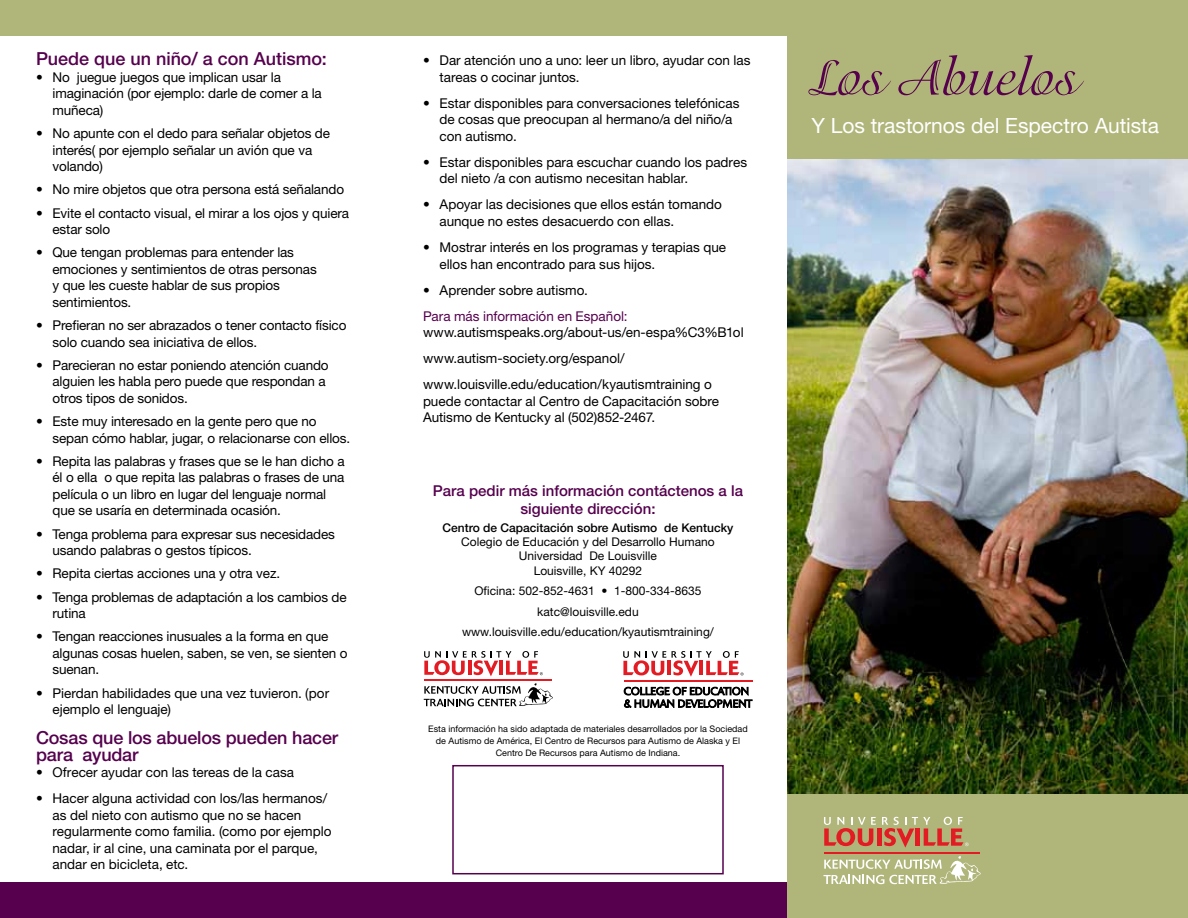
<style>
.page{position:relative;width:1188px;height:918px;background:#fff}
.page>*{position:absolute;margin:0;border:0;box-sizing:border-box;transform-origin:0 0}
.t1{font:54px "Isadora";color:#56004e}
.t2{font:21px "Helvetica Neue LT Std";color:#fff}
.t3{font:500 18px/16.5px "Helvetica Neue LT Std";letter-spacing:-.005em;color:#56004e}
.t4{font:500 15px/18px "Helvetica Neue LT Std";color:#56004e;text-align:center}
.t5{font:13.5px/16.5px "Helvetica Neue LT Std";letter-spacing:-.01em;color:#000}
.t6{font:13.5px "Helvetica Neue LT Std";color:#56004e}
.t7{font:12px/14.4px "Helvetica Neue LT Std";color:#000;text-align:center}
.t8{font:500 12px "Helvetica Neue LT Std";color:#000}
.t9{font:9px/12px "Helvetica Neue LT Std";color:#000;text-align:center}
</style>
<div class="page">
<div style="left:0;top:882px;width:1188px;height:36px;background:#56004e"></div>
<div style="left:788px;top:0;width:400px;height:918px;background:#b0b579"></div>
<svg style="left:824px;top:817px;width:157px;height:67px"></svg>
<div style="left:0;top:0;width:1188px;height:36px;background:#b0b579"></div>
<img style="left:788px;top:159px;width:400px;height:634px">
<svg style="left:424px;top:651px;width:129px;height:55px"></svg>
<svg style="left:624px;top:687px;width:128px;height:21px"></svg>
<hr style="left:624px;top:680px;width:128px;height:2px;background:#e31b23">
<svg style="left:623px;top:651px;width:121px;height:26px"></svg>
<div style="left:452px;top:765px;width:272px;height:109px;border:2px solid #56004e"></div>
<h3 class="t3" style="left:36px;top:51px;width:292px">Puede que un niño/ a con Autismo:</h3>
<p class="t5" style="left:52px;top:69px;width:271px;text-indent:-16px">• No juegue juegos que implican usar la imaginación (por ejemplo: darle de comer a la muñeca)</p>
<p class="t5" style="left:52px;top:125px;width:279px;text-indent:-16px">• No apunte con el dedo para señalar objetos de interés( por ejemplo señalar un avión que va volando)</p>
<p class="t5" style="left:36px;top:181px;width:310px">• No mire objetos que otra persona está señalando</p>
<p class="t5" style="left:52px;top:204px;width:298px;text-indent:-16px">• Evite el contacto visual, el mirar a los ojos y quiera estar solo</p>
<p class="t5" style="left:52px;top:244px;width:266px;text-indent:-16px">• Que tengan problemas para entender las emociones y sentimientos de otras personas y que les cueste hablar de sus propios sentimientos.</p>
<p class="t5" style="left:52px;top:317px;width:296px;text-indent:-16px">• Prefieran no ser abrazados o tener contacto físico solo cuando sea iniciativa de ellos.</p>
<p class="t5" style="left:52px;top:357px;width:278px;text-indent:-16px">• Parecieran no estar poniendo atención cuando alguien les habla pero puede que respondan a otros tipos de sonidos.</p>
<p class="t5" style="left:52px;top:413px;width:299px;text-indent:-16px">• Este muy interesado en la gente pero que no sepan cómo hablar, jugar, o relacionarse con ellos.</p>
<p class="t5" style="left:52px;top:453px;width:294px;text-indent:-16px">• Repita las palabras y frases que se le han dicho a él o ella o que repita las palabras o frases de una película o un libro en lugar del lenguaje normal que se usaría en determinada ocasión.</p>
<p class="t5" style="left:52px;top:525px;width:284px;text-indent:-16px">• Tenga problema para expresar sus necesidades usando palabras o gestos típicos.</p>
<p class="t5" style="left:36px;top:565px;width:246px">• Repita ciertas acciones una y otra vez.</p>
<p class="t5" style="left:52px;top:588px;width:296px;text-indent:-16px">• Tenga problemas de adaptación a los cambios de rutina</p>
<p class="t5" style="left:52px;top:628px;width:297px;text-indent:-16px">• Tengan reacciones inusuales a la forma en que algunas cosas huelen, saben, se ven, se sienten o suenan.</p>
<p class="t5" style="left:52px;top:684px;width:278px;text-indent:-16px">• Pierdan habilidades que una vez tuvieron. (por ejemplo el lenguaje)</p>
<h3 class="t3" style="left:36px;top:729px;width:304px">Cosas que los abuelos pueden hacer para ayudar</h3>
<p class="t5" style="left:36px;top:764px;width:260px">• Ofrecer ayudar con las tereas de la casa</p>
<p class="t5" style="left:52px;top:790px;width:281px;text-indent:-16px">• Hacer alguna actividad con los/las hermanos/ as del nieto con autismo que no se hacen regularmente como familia. (como por ejemplo nadar, ir al cine, una caminata por el parque, andar en bicicleta, etc.</p>
<p class="t5" style="left:439px;top:52px;width:312px;text-indent:-16px">• Dar atención uno a uno: leer un libro, ayudar con las tareas o cocinar juntos.</p>
<p class="t5" style="left:439px;top:95px;width:302px;text-indent:-16px">• Estar disponibles para conversaciones telefónicas de cosas que preocupan al hermano/a del niño/a con autismo.</p>
<p class="t5" style="left:439px;top:154px;width:309px;text-indent:-16px">• Estar disponibles para escuchar cuando los padres del nieto /a con autismo necesitan hablar.</p>
<p class="t5" style="left:439px;top:196px;width:284px;text-indent:-16px">• Apoyar las decisiones que ellos están tomando aunque no estes desacuerdo con ellas.</p>
<p class="t5" style="left:439px;top:239px;width:288px;text-indent:-16px">• Mostrar interés en los programas y terapias que ellos han encontrado para sus hijos.</p>
<p class="t5" style="left:423px;top:281px;width:166px">• Aprender sobre autismo.</p>
<p class="t6" style="left:423px;top:308px;width:206px">Para más información en Español:</p>
<p class="t5" style="left:423px;top:319px;width:322px;line-height:26.1px">www.autismspeaks.org/about-us/en-espa%C3%B1ol www.autism-society.org/espanol/ www.louisville.edu/education/kyautismtraining o</p>
<p class="t5" style="left:423px;top:392px;width:298px">puede contactar al Centro de Capacitación sobre<br>Autismo de Kentucky al (502)852-2467.</p>
<p class="t4" style="left:433px;top:482px;width:312px">Para pedir más información contáctenos a la siguiente dirección:</p>
<p class="t8" style="left:443px;top:520px;width:292px">Centro de Capacitación sobre Autismo de Kentucky</p>
<p class="t7" style="left:461px;top:534px;width:255px">Colegio de Educación y del Desarrollo Humano<br>Universidad De Louisville<br>Louisville, KY 40292</p>
<p class="t7" style="left:462px;top:581px;width:253px;line-height:20.4px">Oficina: 502-852-4631 • 1-800-334-8635 katc@louisville.edu www.louisville.edu/education/kyautismtraining/</p>
<p class="t9" style="left:428px;top:723px;width:321px">Esta información ha sido adaptada de materiales desarrollados por la Sociedad de Autismo de América, El Centro de Recursos para Autismo de Alaska y El<br>Centro De Recursos para Autismo de Indiana.</p>
<h1 class="t1" style="left:812px;top:48px;width:269px">Los Abuelos</h1>
<h2 class="t2" style="left:812px;top:114px;width:349px">Y Los trastornos del Espectro Autista</h2>
</div>
